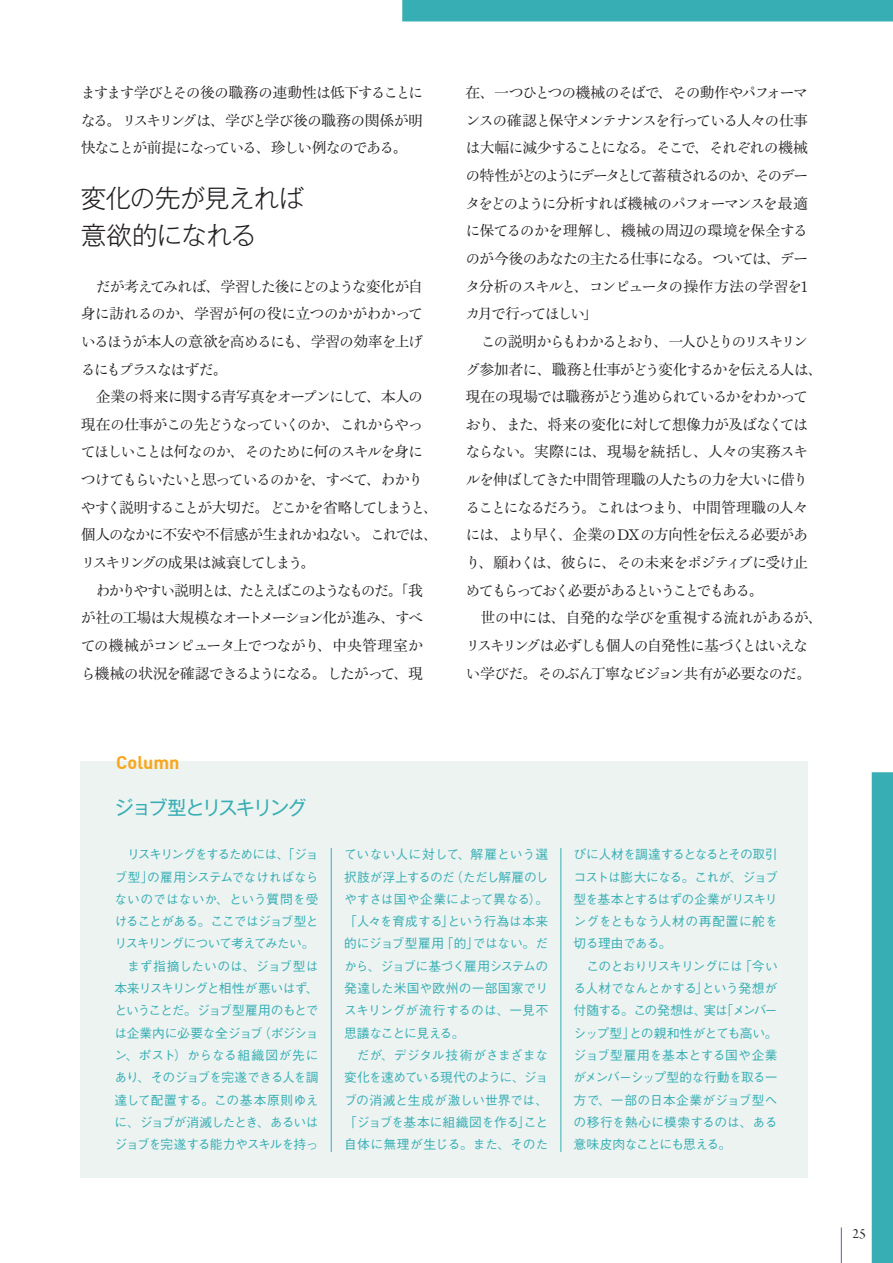
<style>
.page{position:relative;width:893px;height:1263px;background:#fff}
.page>*{position:absolute;margin:0;border:0;box-sizing:border-box;transform-origin:0 0}
.t1{font:300 25.5px/37.2px "Gothic MB101 Pro";letter-spacing:-.025em;color:#231f20}
.t2{font:19.2px "Gothic MB101 Pro";letter-spacing:-.095em;color:#36aeb4}
.t3{font:700 18px "DIN";color:#f9a51b}
.t4{font:500 14.85px/27.6px "Ro H Min Sink Pro";letter-spacing:-.08em;color:#231f20;text-align:justify}
.t5{font:14.85px "Arno Pro Display";color:#231f20}
.t6{font:500 12.75px/22.4px "Gothic BBB Pro";letter-spacing:-.04em;color:#36aeb4;text-align:justify}
.t7{font:500 12.75px "Gothic BBB Pro";letter-spacing:-.07em;color:#36aeb4}
.t8{font:500 12.75px "Gothic BBB Pro";letter-spacing:.005em;color:#36aeb4}
.t9{font:500 12.75px "Gothic BBB Pro";letter-spacing:-.105em;color:#36aeb4}
.t10{font:500 12.75px "Gothic BBB Pro";letter-spacing:-.085em;color:#36aeb4}
.t11{font:500 12.75px "Gothic BBB Pro";letter-spacing:-.09em;color:#36aeb4}
.t12{font:500 12.75px "Gothic BBB Pro";letter-spacing:-.08em;color:#36aeb4}
.t13{font:500 12.75px "Gothic BBB Pro";letter-spacing:-.06em;color:#36aeb4}
.t14{font:500 12.75px "Gothic BBB Pro";letter-spacing:.035em;color:#36aeb4}
.t15{font:500 12.75px "Gothic BBB Pro";letter-spacing:.02em;color:#36aeb4}
</style>
<div class="page">
<hr style="left:841px;top:1227px;width:1px;height:36px;background:#5764a1">
<div style="left:81px;top:761px;width:727px;height:417px;background:#edf3f1"></div>
<hr style="left:331px;top:848px;width:1px;height:304px;background:#36aeb4">
<hr style="left:561px;top:848px;width:1px;height:304px;background:#36aeb4">
<div style="left:402px;top:0;width:491px;height:21px;background:#36aeb4"></div>
<div style="left:872px;top:772px;width:21px;height:491px;background:#36aeb4"></div>
<p class="t4" style="left:81px;top:80px;width:344px">ますます学びとその後の職務の連動性は低下することになる。リスキリングは、学びと学び後の職務の関係が明快なことが前提になっている、珍しい例なのである。</p>
<h1 class="t1" style="left:81px;top:176px;width:225px">変化の先が見えれば意欲的になれる</h1>
<p class="t4" style="left:81px;top:273px;width:344px;text-indent:15px">だが考えてみれば、学習した後にどのような変化が自身に訪れるのか、学習が何の役に立つのかがわかっているほうが本人の意欲を高めるにも、学習の効率を上げるにもプラスなはずだ。</p>
<p class="t4" style="left:81px;top:384px;width:359px;text-align:left;text-indent:15px">企業の将来に関する青写真をオープンにして、本人の現在の仕事がこの先どうなっていくのか、これからやってほしいことは何なのか、そのために何のスキルを身につけてもらいたいと思っているのかを、すべて、わかりやすく説明することが大切だ。どこかを省略してしまうと、個人のなかに不安や不信感が生まれかねない。これでは、リスキリングの成果は減衰してしまう。</p>
<p class="t4" style="left:81px;top:577px;width:344px;text-indent:15px">わかりやすい説明とは、たとえばこのようなものだ。「我が社の工場は大規模なオートメーション化が進み、すべての機械がコンピュータ上でつながり、中央管理室から機械の状況を確認できるようになる。したがって、現</p>
<p class="t3" style="left:116px;top:750px;width:65px">Column</p>
<p class="t2" style="left:114px;top:792px;width:194px">ジョブ型とリスキリング</p>
<p class="t4" style="left:466px;top:80px;width:344px">在、一つひとつの機械のそばで、その動作やパフォーマンスの確認と保守メンテナンスを行っている人々の仕事は大幅に減少することになる。そこで、それぞれの機械の特性がどのようにデータとして蓄積されるのか、そのデータをどのように分析すれば機械のパフォーマンスを最適に保てるのかを理解し、機械の周辺の環境を保全するのが今後のあなたの主たる仕事になる。ついては、データ分析のスキルと、コンピュータの操作方法の学習を1カ月で行ってほしい」</p>
<p class="t4" style="left:466px;top:329px;width:359px;text-align:left;text-indent:15px">この説明からもわかるとおり、一人ひとりのリスキリング参加者に、職務と仕事がどう変化するかを伝える人は、現在の現場では職務がどう進められているかをわかっており、また、将来の変化に対して想像力が及ばなくてはならない。実際には、現場を統括し、人々の実務スキルを伸ばしてきた中間管理職の人たちの力を大いに借りることになるだろう。これはつまり、中間管理職の人々には、より早く、企業のDXの方向性を伝える必要があり、願わくは、彼らに、その未来をポジティブに受け止めてもらっておく必要があるということでもある。</p>
<p class="t4" style="left:466px;top:605px;width:359px;text-align:left;text-indent:15px">世の中には、自発的な学びを重視する流れがあるが、リスキリングは必ずしも個人の自発性に基づくとはいえない学びだ。そのぶん丁寧なビジョン共有が必要なのだ。</p>
<p class="t9" style="left:127px;top:844px;width:193px">リスキリングをするためには、「ジョ</p>
<p class="t6" style="left:114px;top:864px;width:206px">ブ型」の雇用システムでなければなら</p>
<p class="t8" style="left:114px;top:889px;width:206px">ないのではないか、という質問を受</p>
<p class="t7" style="left:114px;top:911px;width:206px">けることがある。ここではジョブ型と</p>
<p class="t10" style="left:114px;top:933px;width:202px">リスキリングについて考えてみたい。</p>
<p class="t8" style="left:127px;top:956px;width:193px">まず指摘したいのは、ジョブ型は</p>
<p class="t6" style="left:114px;top:975px;width:206px">本来リスキリングと相性が悪いはず、</p>
<p class="t11" style="left:114px;top:1000px;width:206px">ということだ。ジョブ型雇用のもとで</p>
<p class="t6" style="left:114px;top:1020px;width:206px">は企業内に必要な全ジョブ（ポジショ</p>
<p class="t14" style="left:114px;top:1045px;width:206px">ン、ポスト）からなる組織図が先に</p>
<p class="t7" style="left:114px;top:1067px;width:206px">あり、そのジョブを完遂できる人を調</p>
<p class="t15" style="left:114px;top:1090px;width:206px">達して配置する。この基本原則ゆえ</p>
<p class="t12" style="left:114px;top:1112px;width:206px">に、ジョブが消滅したとき、あるいは</p>
<p class="t13" style="left:114px;top:1134px;width:206px">ジョブを完遂する能力やスキルを持っ</p>
<p class="t6" style="left:344px;top:842px;width:206px">ていない人に対して、解雇という選択肢が浮上するのだ（ただし解雇のしやすさは国や企業によって異なる）。「人々を育成する」という行為は本来的にジョブ型雇用「的」ではない。だから、ジョブに基づく雇用システムの発達した米国や欧州の一部国家でリスキリングが流行するのは、一見不思議なことに見える。</p>
<p class="t6" style="left:344px;top:1042px;width:206px;text-indent:13px">だが、デジタル技術がさまざまな変化を速めている現代のように、ジョブの消滅と生成が激しい世界では、「ジョブを基本に組織図を作る」こと自体に無理が生じる。また、そのた</p>
<p class="t6" style="left:574px;top:842px;width:206px">びに人材を調達するとなるとその取引コストは膨大になる。これが、ジョブ型を基本とするはずの企業がリスキリングをともなう人材の再配置に舵を切る理由である。</p>
<p class="t6" style="left:574px;top:953px;width:206px;text-indent:13px">このとおりリスキリングには「今いる人材でなんとかする」という発想が付随する。この発想は、実は「メンバーシップ型」との親和性がとても高い。ジョブ型雇用を基本とする国や企業がメンバーシップ型的な行動を取る一方で、一部の日本企業がジョブ型への移行を熱心に模索するのは、ある意味皮肉なことにも思える。</p>
<p class="t5" style="left:853px;top:1225px;width:15px">25</p>
</div>
